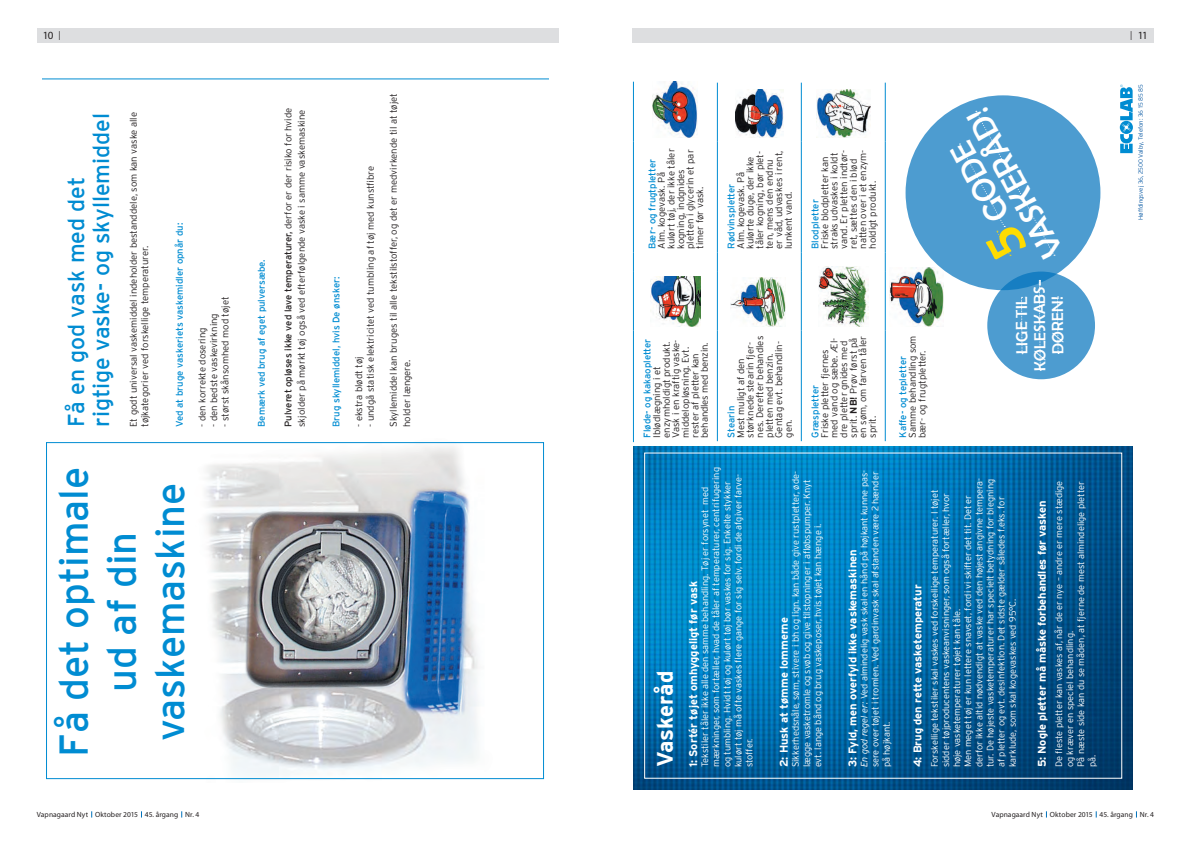
<style>
.page{position:relative;width:1191px;height:842px;background:#fff}
.page>*{position:absolute;margin:0;border:0;box-sizing:border-box;transform-origin:0 0}
.t1{font:40.1px/48.1px "Interstate";color:#008cd2;text-align:center}
.t2{font:33px/30.1px "Berlin Sans FB";color:#fff}
.t3{font:22.9px/24.8px "Interstate";color:#008cd2}
.t4{font:700 22.2px "Interstate";color:#fff}
.t5{font:16.2px/18px "Berlin Sans FB";color:#fff;text-align:center}
.t6{font:700 11.1px "Interstate";color:#fff}
.t7{font:11px "Myriad Pro";color:#231f20}
.t8{font:300 9.5px/9.5px "Interstate";color:#231f20}
.t9{font:9.5px "Interstate";color:#008cd2}
.t10{font:300 9.3px/11.1px "Interstate";color:#fff}
.t11{font:7.5px "Myriad Pro";letter-spacing:.01em;color:#231f20}
.t12{font:300 6.1px "Interstate";color:#0758a3}
.s1{font-size:13.2px}
.s2{font-weight:400}
.s3{font-weight:700}
.s4{font-style:italic}
</style>
<div class="page">
<div style="left:37px;top:28px;width:521px;height:15px;background:#dddee0"></div>
<div style="left:632px;top:28px;width:522px;height:15px;background:#dddee0"></div>
<svg style="left:1119px;top:85px;width:14px;height:68px"></svg>
<hr style="left:633px;top:331px;width:1px;height:111px;background:#008cd2">
<hr style="left:633px;top:271px;width:1px;height:60px;background:#008cd2">
<svg style="left:633px;top:253px;width:1px;height:18px"></svg>
<hr style="left:633px;top:142px;width:1px;height:111px;background:#008cd2">
<hr style="left:633px;top:82px;width:1px;height:60px;background:#008cd2">
<hr style="left:717px;top:331px;width:1px;height:110px;background:#008cd2">
<hr style="left:717px;top:271px;width:1px;height:60px;background:#008cd2">
<svg style="left:717px;top:253px;width:1px;height:18px"></svg>
<hr style="left:717px;top:142px;width:1px;height:111px;background:#008cd2">
<hr style="left:717px;top:83px;width:1px;height:59px;background:#008cd2">
<hr style="left:801px;top:331px;width:1px;height:110px;background:#008cd2">
<hr style="left:801px;top:271px;width:1px;height:60px;background:#008cd2">
<svg style="left:801px;top:253px;width:1px;height:18px"></svg>
<hr style="left:801px;top:142px;width:1px;height:111px;background:#008cd2">
<hr style="left:801px;top:83px;width:1px;height:59px;background:#008cd2">
<hr style="left:884px;top:331px;width:1px;height:110px;background:#008cd2">
<hr style="left:884px;top:271px;width:1px;height:60px;background:#008cd2">
<svg style="left:884px;top:253px;width:1px;height:18px"></svg>
<hr style="left:884px;top:142px;width:1px;height:111px;background:#008cd2">
<hr style="left:884px;top:83px;width:1px;height:59px;background:#008cd2">
<img style="left:650px;top:276px;width:50px;height:51px">
<img style="left:653px;top:82px;width:44px;height:56px">
<img style="left:730px;top:278px;width:55px;height:49px">
<img style="left:735px;top:89px;width:48px;height:49px">
<img style="left:818px;top:267px;width:50px;height:60px">
<img style="left:816px;top:90px;width:54px;height:48px">
<img style="left:889px;top:268px;width:54px;height:59px">
<svg style="left:46px;top:443px;width:499px;height:337px"></svg>
<img style="left:633px;top:446px;width:499px;height:343px">
<svg style="left:43px;top:78px;width:506px;height:2px"></svg>
<div style="left:905px;top:95px;width:195px;height:195px;background:#4d9cd0;border-radius:50%"></div>
<svg style="left:987px;top:272px;width:108px;height:107px;fill:#4d9cd0"></svg>
<svg style="left:1021px;top:297px;width:2px;height:57px"></svg>
<svg style="left:1039px;top:280px;width:2px;height:91px"></svg>
<svg style="left:1057px;top:297px;width:2px;height:57px"></svg>
<svg style="left:959px;top:111px;width:96px;height:145px"></svg>
<p class="t7" style="left:43px;top:30px;width:19px">10 <span class="s1">I</span></p>
<p class="t7" style="left:1130px;top:30px;width:19px"><span class="s1">I</span> 11</p>
<h3 class="t3" style="left:64px;top:427px;width:315px;rotate:-90deg">Få en god vask med det rigtige vaske- og skyllemiddel</h3>
<p class="t8" style="left:128px;top:427px;width:316px;line-height:11.5px;rotate:-90deg">Et godt universal vaskemiddel indeholder bestanddele, som kan vaske alle tøjkategorier ved forskellige temperaturer.</p>
<p class="t9" style="left:174px;top:427px;width:205px;rotate:-90deg">Ved at bruge vaskeriets vaskemidler opnår du:</p>
<p class="t8" style="left:220px;top:427px;width:132px;rotate:-90deg">- størst skånsomhed mod tøjet</p>
<p class="t8" style="left:209px;top:427px;width:115px;rotate:-90deg">- den bedste vaskevirkning</p>
<p class="t8" style="left:197px;top:427px;width:101px;rotate:-90deg">- den korrekte dosering</p>
<h1 class="t1" style="left:49px;top:757px;width:291px;rotate:-90deg">Få det optimale ud af din vaskemaskine</h1>
<p class="t9" style="left:256px;top:427px;width:169px;rotate:-90deg">Bemærk ved brug af eget pulversæbe.</p>
<p class="t8" style="left:281px;top:427px;width:321px;line-height:13.4px;rotate:-90deg"><span class="s2">Pulveret opløses ikke ved lave temperaturer,</span> derfor er der risiko for hvide skjolder på mørkt tøj også ved efterfølgende vaske i samme vaskemaskine</p>
<p class="t9" style="left:331px;top:427px;width:152px;rotate:-90deg">Brug skyllemiddel, hvis De ønsker:</p>
<p class="t8" style="left:365px;top:427px;width:263px;rotate:-90deg">- undgå statisk elektricitet ved tumbling af tøj med kunstfibre</p>
<p class="t8" style="left:354px;top:427px;width:72px;rotate:-90deg">- ekstra blødt tøj</p>
<p class="t8" style="left:386px;top:427px;width:335px;line-height:13.4px;rotate:-90deg">Skyllemiddel kan bruges til alle tekstilstoffer, og det er medvirkende til at tøjet holder længere.</p>
<p class="t9" style="left:646px;top:249px;width:91px;rotate:-90deg">Bær- og frugtpletter</p>
<p class="t8" style="left:656px;top:249px;width:102px;rotate:-90deg">Alm. kogevask. På kulørt tøj, der ikke tåler kogning, indgnides pletten i glycerin et par timer før vask.</p>
<p class="t8" style="left:736px;top:249px;width:100px;rotate:-90deg">Alm. kogevask. På kulørte duge, der ikke tåler kogning, bør plet&shy;ten, mens den endnu er våd, udvaskes i rent, lunkent vand.</p>
<p class="t9" style="left:726px;top:249px;width:67px;rotate:-90deg">Rødvinspletter</p>
<p class="t8" style="left:820px;top:249px;width:101px;rotate:-90deg">Friske blodpletter kan straks udvaskes i koldt vand. Er pletten indtør&shy;ret, sættes den i blød natten over i et enzym&shy;holdigt produkt.</p>
<p class="t9" style="left:810px;top:249px;width:51px;rotate:-90deg">Blodpletter</p>
<p class="t9" style="left:642px;top:438px;width:101px;rotate:-90deg">Fløde- og kakaopletter</p>
<p class="t8" style="left:652px;top:438px;width:100px;rotate:-90deg">Iblødlægning i et enzymholdigt produkt.<br>Vask i en kraftig vaske&shy;middelopløsning. Evt. rester af pletter kan behandles med benzin.</p>
<p class="t8" style="left:736px;top:438px;width:103px;rotate:-90deg">Mest muligt af den størknede stearin fjer&shy;nes. Derefter behandles pletten med benzin.<br>Gentag evt. behandlin&shy;gen.</p>
<p class="t9" style="left:726px;top:438px;width:33px;rotate:-90deg">Stearin</p>
<p class="t8" style="left:820px;top:438px;width:103px;rotate:-90deg">Friske pletter fjernes med vand og sæbe. Æl&shy;dre pletter gnides med sprit. <span class="s3">NB!</span> Prøv først på en søm, om farven tåler sprit.</p>
<p class="t9" style="left:810px;top:438px;width:54px;rotate:-90deg">Græspletter</p>
<p class="t8" style="left:907px;top:438px;width:104px;rotate:-90deg">Samme behandling som bær- og frugtpletter.</p>
<p class="t9" style="left:897px;top:438px;width:83px;rotate:-90deg">Kaffe- og tepletter</p>
<h2 class="t2" style="left:1013px;top:277px;width:166px;text-indent:57px;rotate:-118deg">GODE<br>VASKERÅD!</h2>
<h3 class="t5" style="left:1013px;top:371px;width:92px;rotate:-91deg">LIGE TIL<br>KØLESKABS-<br>DØREN!</h3>
<h3 class="t4" style="left:652px;top:767px;width:98px;rotate:-90deg">Vaskeråd</h3>
<p class="t10" style="left:699px;top:767px;width:302px;rotate:-90deg">Tekstiler tåler ikke alle den samme behandling. Tøj er forsynet med mærkninger, som fortæller, hvad de tåler af temperaturer, centrifugering og tumbling. Hvidt tøj og kulørt tøj bør vaskes for sig. Enkelte stykker kulørt tøj må ofte vaskes flere gange for sig selv, fordi de afgiver farve&shy;stoffer.</p>
<p class="t6" style="left:687px;top:767px;width:188px;rotate:-90deg">1: Sortér tøjet omhyggeligt før vask</p>
<p class="t10" style="left:790px;top:767px;width:298px;rotate:-90deg">Sikkerhedsnåle, søm, stivere i bh og lign. kan både give rustpletter, øde&shy;lægge vasketromle og svøb og give tilstopninger i afløbspumper. Knyt evt. lange bånd og brug vaskeposer, hvis tøjet kan hænge i.</p>
<p class="t6" style="left:777px;top:767px;width:152px;rotate:-90deg">2: Husk at tømme lommerne</p>
<p class="t10" style="left:858px;top:767px;width:299px;rotate:-90deg"><span class="s4">En god regel er:</span> Ved almindelig vask skal en hånd på højkant kunne pas&shy;sere over tøjet i tromlen. Ved gardinvask skal afstanden være 2 hænder på højkant.</p>
<p class="t6" style="left:846px;top:767px;width:219px;rotate:-90deg">3: Fyld, men overfyld ikke vaskemaskinen</p>
<p class="t10" style="left:929px;top:767px;width:291px;rotate:-90deg">Forskellige tekstiler skal vaskes ved forskellige temperaturer. I tøjet sidder tøjproducentens vaskeanvisninger, som også fortæller, hvor høje vasketemperaturer tøjet kan tåle.<br>Men meget tøj er kun lettere snavset, fordi vi skifter det tit. Det er derfor ikke altid nødvendigt at vaske ved den højest angivne tempera&shy;tur. De højeste vasketemperaturer har specielt betydning for blegning af pletter og evt. desinfektion. Det sidste gælder således f.eks. for karklude, som skal kogevaskes ved 95°C.</p>
<p class="t6" style="left:911px;top:767px;width:184px;rotate:-90deg">4: Brug den rette vasketemperatur</p>
<p class="t10" style="left:1053px;top:767px;width:288px;rotate:-90deg">De fleste pletter kan vaskes af, når de er nye – andre er mere stædige og kræver en speciel behandling.<br>På næste side kan du se måden, at fjerne de mest almindelige pletter på.</p>
<p class="t6" style="left:1035px;top:767px;width:268px;rotate:-90deg">5: Nogle pletter må måske forbehandles før vasken</p>
<p class="t12" style="left:1137px;top:220px;width:137px;rotate:-90deg">Høffdingsvej 36, 2500 Valby, Telefon: 36 15 85 85</p>
<p class="t11" style="left:37px;top:810px;width:164px">Vapnagaard Nyt Oktober 2015 45. årgang Nr. 4</p>
<p class="t11" style="left:991px;top:810px;width:164px">Vapnagaard Nyt Oktober 2015 45. årgang Nr. 4</p>
</div>
